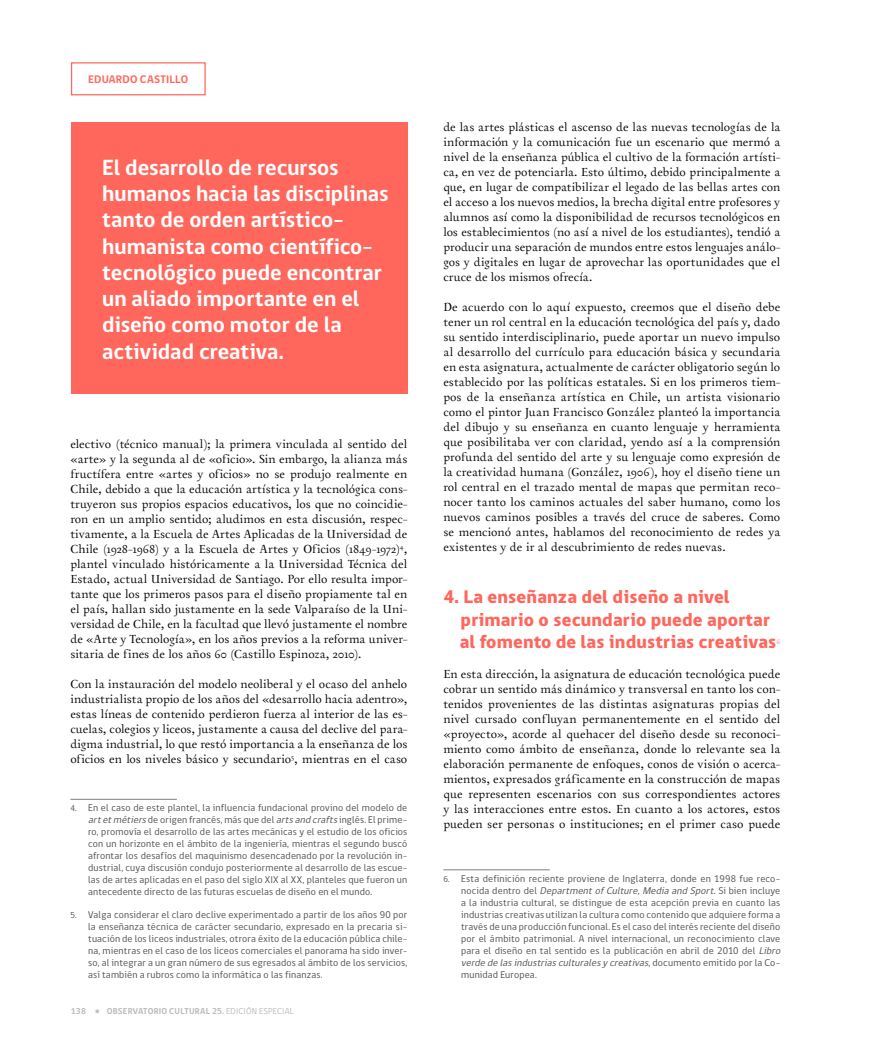
<style>
.page{position:relative;width:869px;height:1063px;background:#fff}
.page>*{position:absolute;margin:0;border:0;box-sizing:border-box;transform-origin:0 0}
.t1{font:700 22.5px/26.2px "gob CL";color:#fff}
.t2{font:800 18.75px/22.5px "gob CL";letter-spacing:.01em;color:#ff675d}
.t3{font:12.5px/15px "Australis";letter-spacing:.005em;color:#000;text-align:justify}
.t4{font:700 11.25px "gob CL";letter-spacing:.015em;color:#ff675d}
.t5{font:10px/12px "gob CL";letter-spacing:.015em;color:#504f53;text-align:justify}
.t6{font:700 8.75px "gob CL";letter-spacing:.015em;color:#b8babd}
.t7{font:7.25px "Australis";color:#ff675d}
.s1{font-size:8.75px}
.s2{font-style:italic}
.s3{font-weight:400}
</style>
<div class="page">
<hr style="left:70px;top:799px;width:107px;height:1px;background:#818084">
<hr style="left:443px;top:870px;width:106px;height:1px;background:#818084">
<div style="left:70px;top:122px;width:337px;height:272px;background:#ff675d"></div>
<div style="left:71px;top:62px;width:135px;height:33px;border:1px solid #ff675d"></div>
<p class="t4" style="left:88px;top:72px;width:102px">EDUARDO CASTILLO</p>
<h1 class="t1" style="left:102px;top:155px;width:288px">El desarrollo de recursos humanos hacia las disciplinas tanto de orden artístico&shy;humanista como científico&shy;tecnológico puede encontrar un aliado importante en el diseño como motor de la actividad creativa.</h1>
<p class="t3" style="left:70px;top:437px;width:338px">electivo (técnico manual); la primera vinculada al sentido del «arte» y la segunda al de «oficio». Sin embargo, la alianza más fructífera entre «artes y oficios» no se produjo realmente en Chile, debido a que la educación artística y la tecnológica cons&shy;truyeron sus propios espacios educativos, los que no coincidie&shy;ron en un amplio sentido; aludimos en esta discusión, respec&shy;tivamente, a la Escuela de Artes Aplicadas de la Universidad de Chile (1928-1968) y a la Escuela de Artes y Oficios (1849-1972)<sup>4</sup>, plantel vinculado históricamente a la Universidad Técnica del Estado, actual Universidad de Santiago. Por ello resulta impor&shy;tante que los primeros pasos para el diseño propiamente tal en el país, hallan sido justamente en la sede Valparaíso de la Uni&shy;versidad de Chile, en la facultad que llevó justamente el nombre de «Arte y Tecnología», en los años previos a la reforma univer&shy;sitaria de fines de los años 60 (Castillo Espinoza, 2010).</p>
<p class="t3" style="left:70px;top:677px;width:338px">Con la instauración del modelo neoliberal y el ocaso del anhelo industrialista propio de los años del «desarrollo hacia adentro», estas líneas de contenido perdieron fuerza al interior de las es&shy;cuelas, colegios y liceos, justamente a causa del declive del para&shy;digma industrial, lo que restó importancia a la enseñanza de los oficios en los niveles básico y secundario<sup>5</sup>, mientras en el caso</p>
<p class="t5" style="left:88px;top:802px;width:320px;text-indent:-18px"><span class="s1">4.</span> En el caso de este plantel, la influencia fundacional provino del modelo de <span class="s2">artetmétiers</span>de origen francés, más que del <span class="s2">artsandcrafts</span>inglés. El prime&shy;ro, promovía el desarrollo de las artes mecánicas y el estudio de los oficios con un horizonte en el ámbito de la ingeniería, mientras el segundo buscó afrontar los desafíos del maquinismo desencadenado por la revolución in&shy;dustrial, cuya discusión condujo posteriormente al desarrollo de las escue&shy;las de artes aplicadas en el paso del siglo XIX al XX, planteles que fueron un antecedente directo de las futuras escuelas de diseño en el mundo.</p>
<p class="t5" style="left:88px;top:909px;width:320px;text-indent:-18px"><span class="s1">5.</span> Valga considerar el claro declive experimentado a partir de los años 90 por la enseñanza técnica de carácter secundario, expresado en la precaria si&shy;tuación de los liceos industriales, otrora éxito de la educación pública chile&shy;na, mientras en el caso de los liceos comerciales el panorama ha sido inver&shy;so, al integrar a un gran número de sus egresados al ámbito de los servicios, así también a rubros como la informática o las finanzas.</p>
<p class="t6" style="left:71px;top:1005px;width:224px">138 <span class="s3">™</span> OBSERVATORIO CULTURAL 25. <span class="s3">EDICIÓN ESPECIAL</span></p>
<p class="t3" style="left:443px;top:120px;width:338px">de las artes plásticas el ascenso de las nuevas tecnologías de la información y la comunicación fue un escenario que mermó a nivel de la enseñanza pública el cultivo de la formación artísti&shy;ca, en vez de potenciarla. Esto último, debido principalmente a que, en lugar de compatibilizar el legado de las bellas artes con el acceso a los nuevos medios, la brecha digital entre profesores y alumnos así como la disponibilidad de recursos tecnológicos en los establecimientos (no así a nivel de los estudiantes), tendió a producir una separación de mundos entre estos lenguajes análo&shy;gos y digitales en lugar de aprovechar las oportunidades que el cruce de los mismos ofrecía.</p>
<p class="t3" style="left:443px;top:300px;width:338px">De acuerdo con lo aquí expuesto, creemos que el diseño debe tener un rol central en la educación tecnológica del país y, dado su sentido interdisciplinario, puede aportar un nuevo impulso al desarrollo del currículo para educación básica y secundaria en esta asignatura, actualmente de carácter obligatorio según lo establecido por las políticas estatales. Si en los primeros tiem&shy;pos de la enseñanza artística en Chile, un artista visionario como el pintor Juan Francisco González planteó la importancia del dibujo y su enseñanza en cuanto lenguaje y herramienta que posibilitaba ver con claridad, yendo así a la comprensión profunda del sentido del arte y su lenguaje como expresión de la creatividad humana (González, 1906), hoy el diseño tiene un rol central en el trazado mental de mapas que permitan reco&shy;nocer tanto los caminos actuales del saber humano, como los nuevos caminos posibles a través del cruce de saberes. Como se mencionó antes, hablamos del reconocimiento de redes ya existentes y de ir al descubrimiento de redes nuevas.</p>
<h2 class="t2" style="left:459px;top:586px;width:318px;text-indent:-16px">4. La enseñanza del diseño a nivel primario o secundario puede aportar al fomento de las industrias creativas</h2>
<p class="t7" style="left:776px;top:638px;width:5px">6</p>
<p class="t3" style="left:443px;top:668px;width:338px">En esta dirección, la asignatura de educación tecnológica puede cobrar un sentido más dinámico y transversal en tanto los con&shy;tenidos provenientes de las distintas asignaturas propias del nivel cursado confluyan permanentemente en el sentido del «proyecto», acorde al quehacer del diseño desde su reconoci&shy;miento como ámbito de enseñanza, donde lo relevante sea la elaboración permanente de enfoques, conos de visión o acerca&shy;mientos, expresados gráficamente en la construcción de mapas que representen escenarios con sus correspondientes actores y las interacciones entre estos. En cuanto a los actores, estos pueden ser personas o instituciones; en el primer caso puede</p>
<p class="t5" style="left:461px;top:873px;width:323px;text-align:left;text-indent:-18px"><span class="s1">6.</span> Esta definición reciente proviene de Inglaterra, donde en 1998 fue reco&shy;n o c i d a d e n t r o d e l <span class="s2">DepartmentofCulture,MediaandSport.</span>S i b i e n i n c l u ye a la industria cultural, se distingue de esta acepción previa en cuanto las industrias creativas utilizan la cultura como contenido que adquiere forma a través de una producción funcional. Es el caso del interés reciente del diseño por el ámbito patrimonial. A nivel internacional, un reconocimiento clave para el diseño en tal sentido es la publicación en abril de 2010 del <span class="s2">Libro verdedelasindustriasculturalesycreativas</span>, d o c u m e n t o e m i t i d o p o r l a C o - munidad Europea.</p>
</div>
